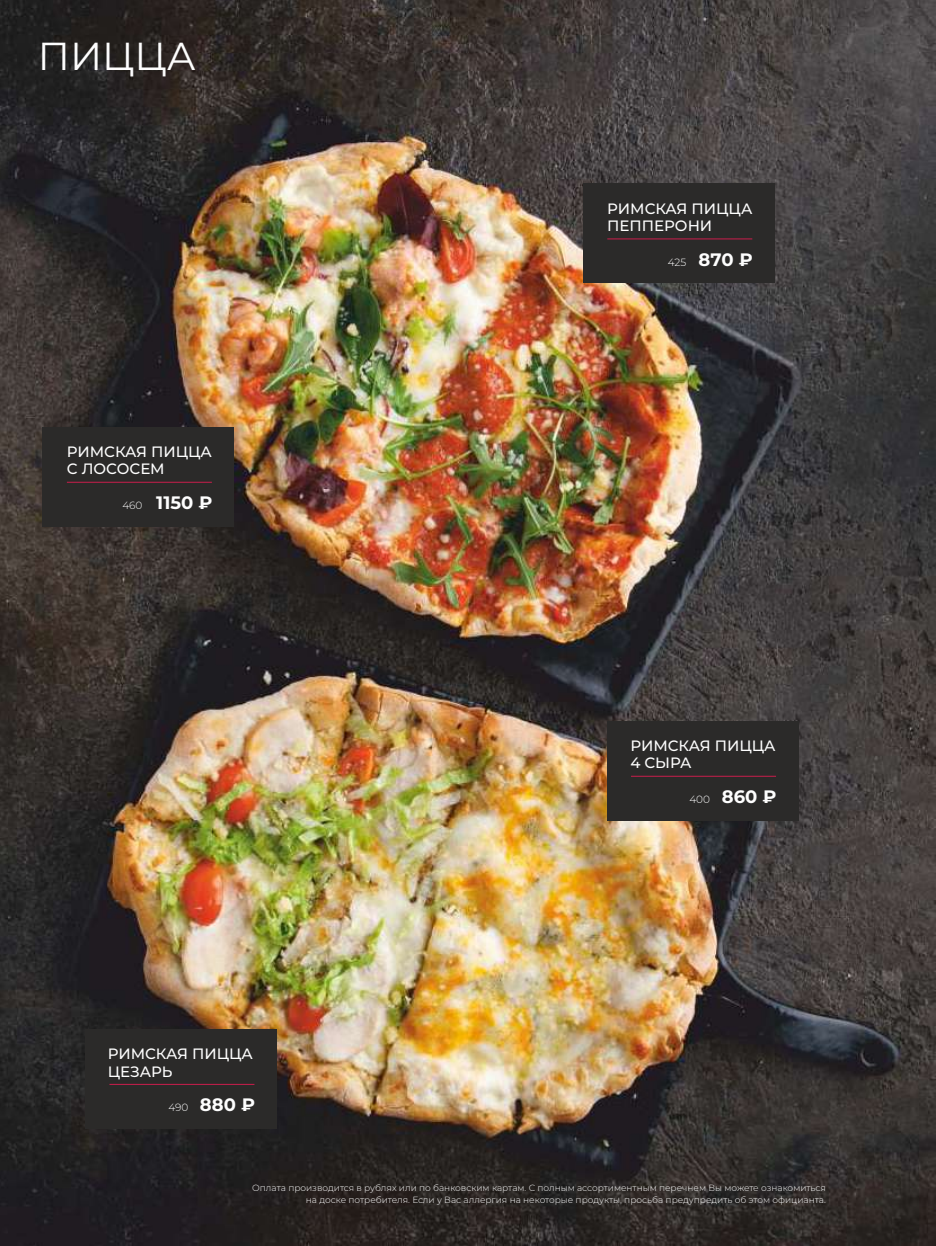
<style>
.page{position:relative;width:936px;height:1246px;background:#fff}
.page>*{position:absolute;margin:0;border:0;box-sizing:border-box;transform-origin:0 0}
.t1{font:39px "Montserrat";color:#fefefe}
.t2{font:700 18px "Montserrat";color:#fefefe}
.t3{font:500 15px/17.5px "Montserrat";color:#fefefe}
.t4{font:300 9px/12.5px "Montserrat";color:#fefefe;text-align:right}
.s1{font-weight:300;font-size:10.5px}
</style>
<div class="page">
<img style="left:0;top:0;width:936px;height:1246px">
<div style="left:583px;top:183px;width:191px;height:100px;background:#2b2a29"></div>
<hr style="left:607px;top:238px;width:145px;height:1px;background:#cb1d4c">
<div style="left:43px;top:427px;width:191px;height:100px;background:#2b2a29"></div>
<hr style="left:67px;top:482px;width:145px;height:1px;background:#cb1d4c">
<div style="left:606px;top:721px;width:192px;height:100px;background:#2b2a29"></div>
<hr style="left:631px;top:776px;width:145px;height:1px;background:#cb1d4c">
<div style="left:85px;top:1029px;width:192px;height:100px;background:#2b2a29"></div>
<hr style="left:109px;top:1084px;width:145px;height:1px;background:#cb1d4c">
<h1 class="t1" style="left:38px;top:32px;width:159px">ПИЦЦА</h1>
<h3 class="t3" style="left:67px;top:443px;width:147px">РИМСКАЯ ПИЦЦА<br>С ЛОСОСЕМ</h3>
<h2 class="t2" style="left:122px;top:492px;width:92px"><span class="s1">460</span> 1150 ₽</h2>
<h3 class="t3" style="left:108px;top:1045px;width:147px">РИМСКАЯ ПИЦЦА<br>ЦЕЗАРЬ</h3>
<h2 class="t2" style="left:168px;top:1094px;width:88px"><span class="s1">490</span> 880 ₽</h2>
<h3 class="t3" style="left:607px;top:199px;width:147px">РИМСКАЯ ПИЦЦА<br>ПЕППЕРОНИ</h3>
<h2 class="t2" style="left:667px;top:248px;width:87px"><span class="s1">425</span> 870 ₽</h2>
<h3 class="t3" style="left:630px;top:737px;width:147px">РИМСКАЯ ПИЦЦА<br>4 СЫРА</h3>
<h2 class="t2" style="left:689px;top:786px;width:89px"><span class="s1">400</span> 860 ₽</h2>
<p class="t4" style="left:252px;top:1181px;width:575px">Оплата производится в рублях или по банковским картам. С полным ассортиментным перечнем Вы можете ознакомиться на доске потребителя. Если у Вас аллергия на некоторые продукты, просьба предупредить об этом официанта.</p>
</div>
